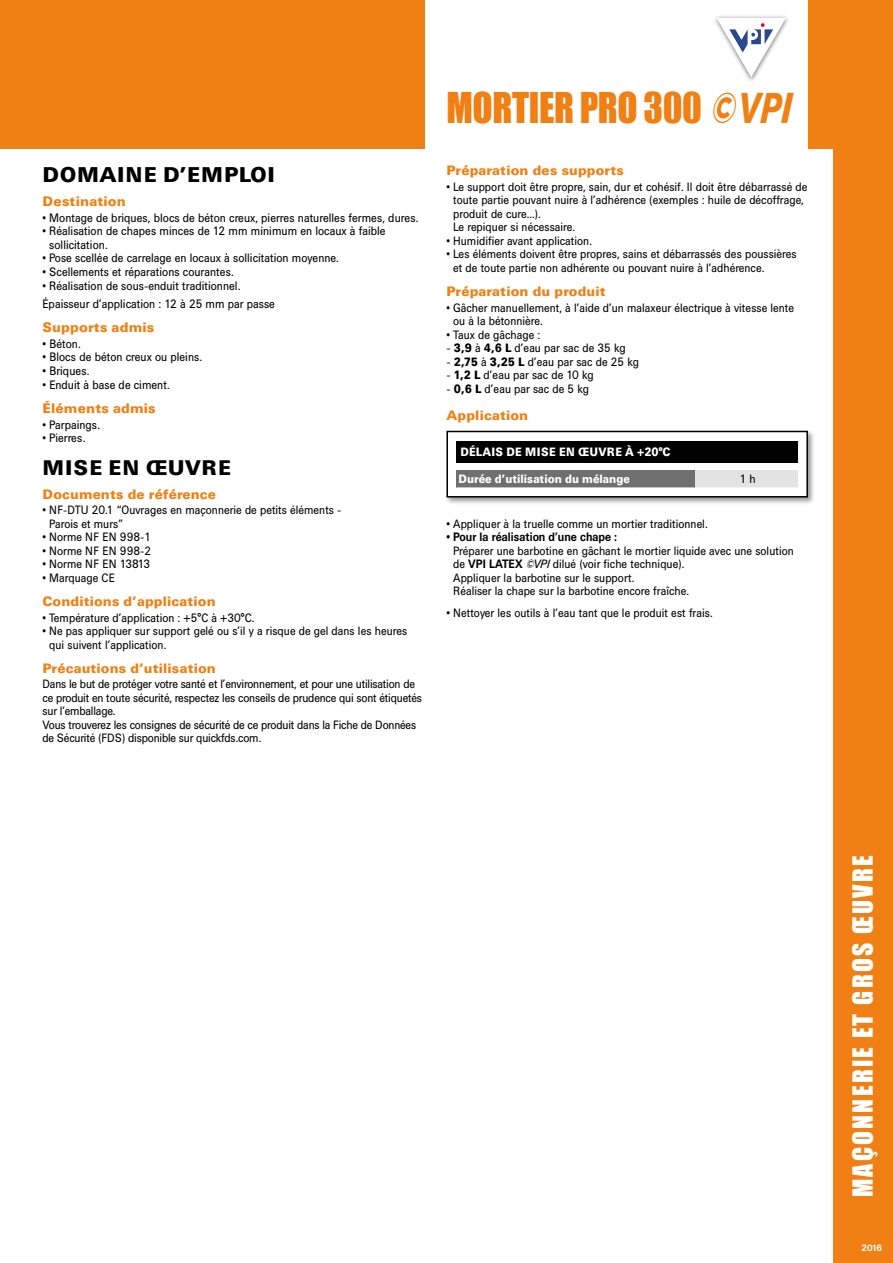
<style>
.page{position:relative;width:893px;height:1263px;background:#fff}
.page>*{position:absolute;margin:0;border:0;box-sizing:border-box;transform-origin:0 0}
.t1{font:39px "Impact";letter-spacing:-.01em;color:#f08013;scale:.95 1}
.t2{font:25.5px "Impact";letter-spacing:.09em;color:#fff}
.t3{font:900 21.15px "Univers BQ";letter-spacing:.02em;color:#000}
.t4{font:900 21px "Univers BQ";letter-spacing:.04em;color:#000}
.t5{font:900 13.65px "Univers BQ";letter-spacing:.01em;color:#f08013}
.t6{font:900 13.5px "Univers BQ";letter-spacing:.01em;color:#f08013}
.t7{font:12.15px/13.6px "Univers BQ";color:#000;scale:.9 1}
.t8{font:12px/13.5px "Univers BQ";color:#000;scale:.9 1}
.t9{font:12px/13.5px "Univers BQ";letter-spacing:-.02em;color:#000;scale:.9 1}
.t10{font:700 12px "Univers BQ";color:#000;scale:.9 1}
.t11{font:900 12px "Univers BQ";color:#fff;scale:.9 1}
.t12{font:900 12px "Univers BQ";letter-spacing:.02em;color:#fff;scale:.9 1}
.t13{font:700 9px "Univers BQ";color:#fff}
.s1{font-size:12px}
.s2{font-family:"Univers BQ";font-weight:900;font-style:italic;font-size:42.75px}
.s3{font-weight:900}
.s4{font-weight:700}
.s5{font-style:italic}
</style>
<div class="page">
<div style="left:833px;top:0;width:60px;height:1263px;background:#f08013"></div>
<hr style="left:0;top:1127px;width:1px;height:136px;background:#000">
<div style="left:0;top:0;width:893px;height:149px;background:#f08013"></div>
<div style="left:445px;top:429px;width:370px;height:76px;background:#000;opacity:.4"></div>
<div style="left:447px;top:431px;width:360px;height:66px;background:#fff"></div>
<div style="left:456px;top:470px;width:239px;height:17px;background:#706f6f"></div>
<div style="left:696px;top:470px;width:102px;height:17px;background:#e3e3e3"></div>
<div style="left:446px;top:431px;width:362px;height:66px;border:2px solid #000"></div>
<div style="left:456px;top:441px;width:342px;height:21px;background:#000"></div>
<div style="left:425px;top:0;width:383px;height:149px;background:#fff"></div>
<img style="left:715px;top:16px;width:73px;height:65px">
<svg style="left:716px;top:18px;width:70px;height:59px"></svg>
<h3 class="t3" style="left:43px;top:162px;width:234px">DOMAINE D’EMPLOI</h3>
<p class="t5" style="left:43px;top:193px;width:85px">Destination</p>
<p class="t7" style="left:43px;top:211px;width:419px"><span class="s1">•</span> Montage de briques, blocs de béton creux, pierres naturelles fermes, dures.</p>
<p class="t7" style="left:49px;top:224px;width:375px;text-indent:-7px"><span class="s1">•</span> Réalisation de chapes minces de 12 mm minimum en locaux à faible sollicitation.</p>
<p class="t7" style="left:43px;top:252px;width:331px"><span class="s1">•</span> Pose scellée de carrelage en locaux à sollicitation moyenne.</p>
<p class="t7" style="left:43px;top:265px;width:214px"><span class="s1">•</span> Scellements et réparations courantes.</p>
<p class="t7" style="left:43px;top:277px;width:260px;line-height:17.9px"><span class="s1">•</span> Réalisation de sous-enduit traditionnel.<br>Épaisseur d’application : 12 à 25 mm par passe</p>
<p class="t5" style="left:43px;top:320px;width:113px">Supports admis</p>
<p class="t7" style="left:43px;top:337px;width:44px">• Béton.</p>
<p class="t7" style="left:43px;top:350px;width:179px">• Blocs de béton creux ou pleins.</p>
<p class="t7" style="left:43px;top:364px;width:54px">• Briques.</p>
<p class="t7" style="left:43px;top:378px;width:143px">• Enduit à base de ciment.</p>
<p class="t5" style="left:43px;top:400px;width:115px">Éléments admis</p>
<p class="t7" style="left:43px;top:418px;width:66px"><span class="s1">•</span> Parpaings.</p>
<p class="t7" style="left:43px;top:431px;width:49px"><span class="s1">•</span> Pierres.</p>
<h3 class="t4" style="left:43px;top:456px;width:190px">MISE EN ŒUVRE</h3>
<p class="t6" style="left:43px;top:487px;width:175px">Documents de référence</p>
<p class="t8" style="left:49px;top:504px;width:326px;text-indent:-7px">• NF-DTU 20.1 “Ouvrages en maçonnerie de petits éléments -<br>Parois et murs”</p>
<p class="t8" style="left:43px;top:531px;width:122px">• Norme NF EN 998-1</p>
<p class="t8" style="left:43px;top:544px;width:122px">• Norme NF EN 998-2</p>
<p class="t8" style="left:43px;top:558px;width:121px">• Norme NF EN 13813</p>
<p class="t8" style="left:43px;top:571px;width:82px">• Marquage CE</p>
<p class="t6" style="left:43px;top:594px;width:175px">Conditions d’application</p>
<p class="t8" style="left:43px;top:611px;width:237px">• Température d’application : +5°C à +30°C.</p>
<p class="t8" style="left:49px;top:624px;width:399px;text-indent:-7px">• Ne pas appliquer sur support gelé ou s’il y a risque de gel dans les heures qui suivent l’application.</p>
<p class="t6" style="left:43px;top:660px;width:175px">Précautions d’utilisation</p>
<p class="t9" style="left:43px;top:677px;width:423px">Dans le but de protéger votre santé et l’environnement, et pour une utilisation de ce produit en toute sécurité, respectez les conseils de prudence qui sont étiquetés sur l’emballage.<br>Vous trouverez les consignes de sécurité de ce produit dans la Fiche de Données de Sécurité (FDS) disponible sur quickfds.com.</p>
<h1 class="t1" style="left:446px;top:84px;width:365px">MORTIER PRO 300 <span class="s2">©VPI</span></h1>
<p class="t6" style="left:446px;top:163px;width:179px">Préparation des supports</p>
<p class="t8" style="left:453px;top:180px;width:395px;text-indent:-7px">• Le support doit être propre, sain, dur et cohésif. Il doit être débarrassé de toute partie pouvant nuire à l’adhérence (exemples : huile de décoffrage, produit de cure...).<br>Le repiquer si nécessaire.</p>
<p class="t8" style="left:446px;top:234px;width:163px">• Humidifier avant application.</p>
<p class="t8" style="left:453px;top:248px;width:383px;text-indent:-7px">• Les éléments doivent être propres, sains et débarrassés des poussières et de toute partie non adhérente ou pouvant nuire à l’adhérence.</p>
<p class="t6" style="left:446px;top:284px;width:160px">Préparation du produit</p>
<p class="t8" style="left:453px;top:301px;width:380px;text-indent:-7px">• Gâcher manuellement, à l’aide d’un malaxeur électrique à vitesse lente ou à la bétonnière.</p>
<p class="t8" style="left:446px;top:328px;width:106px">• Taux de gâchage :</p>
<p class="t8" style="left:446px;top:341px;width:201px">- <span class="s3">3,9</span> à <span class="s3">4,6 L</span> d’eau par sac de 35 kg</p>
<p class="t8" style="left:446px;top:355px;width:216px">- <span class="s3">2,75</span> à <span class="s3">3,25 L</span> d’eau par sac de 25 kg</p>
<p class="t8" style="left:446px;top:368px;width:165px">- <span class="s3">1,2 L</span> d’eau par sac de 10 kg</p>
<p class="t8" style="left:446px;top:382px;width:160px">- <span class="s3">0,6 L</span> d’eau par sac de 5 kg</p>
<p class="t6" style="left:446px;top:408px;width:83px">Application</p>
<p class="t12" style="left:460px;top:445px;width:235px">DÉLAIS DE MISE EN ŒUVRE À +20°C</p>
<p class="t11" style="left:459px;top:472px;width:192px">Durée d’utilisation du mélange</p>
<p class="t8" style="left:740px;top:473px;width:20px">1 h</p>
<p class="t8" style="left:446px;top:517px;width:292px">• Appliquer à la truelle comme un mortier traditionnel.</p>
<p class="t10" style="left:446px;top:530px;width:191px">• Pour la réalisation d’une chape :</p>
<p class="t8" style="left:453px;top:544px;width:380px">Préparer une barbotine en gâchant le mortier liquide avec une solution de <span class="s4">VPI LATEX</span> <span class="s5">©VPI</span> dilué (voir fiche technique).<br>Appliquer la barbotine sur le support.<br>Réaliser la chape sur la barbotine encore fraîche.</p>
<p class="t8" style="left:446px;top:606px;width:297px">• Nettoyer les outils à l’eau tant que le produit est frais.</p>
<h2 class="t2" style="left:847px;top:1197px;width:343px;rotate:-90deg">MAÇONNERIE ET GROS ŒUVRE</h2>
<p class="t13" style="left:861px;top:1242px;width:22px">2016</p>
</div>
